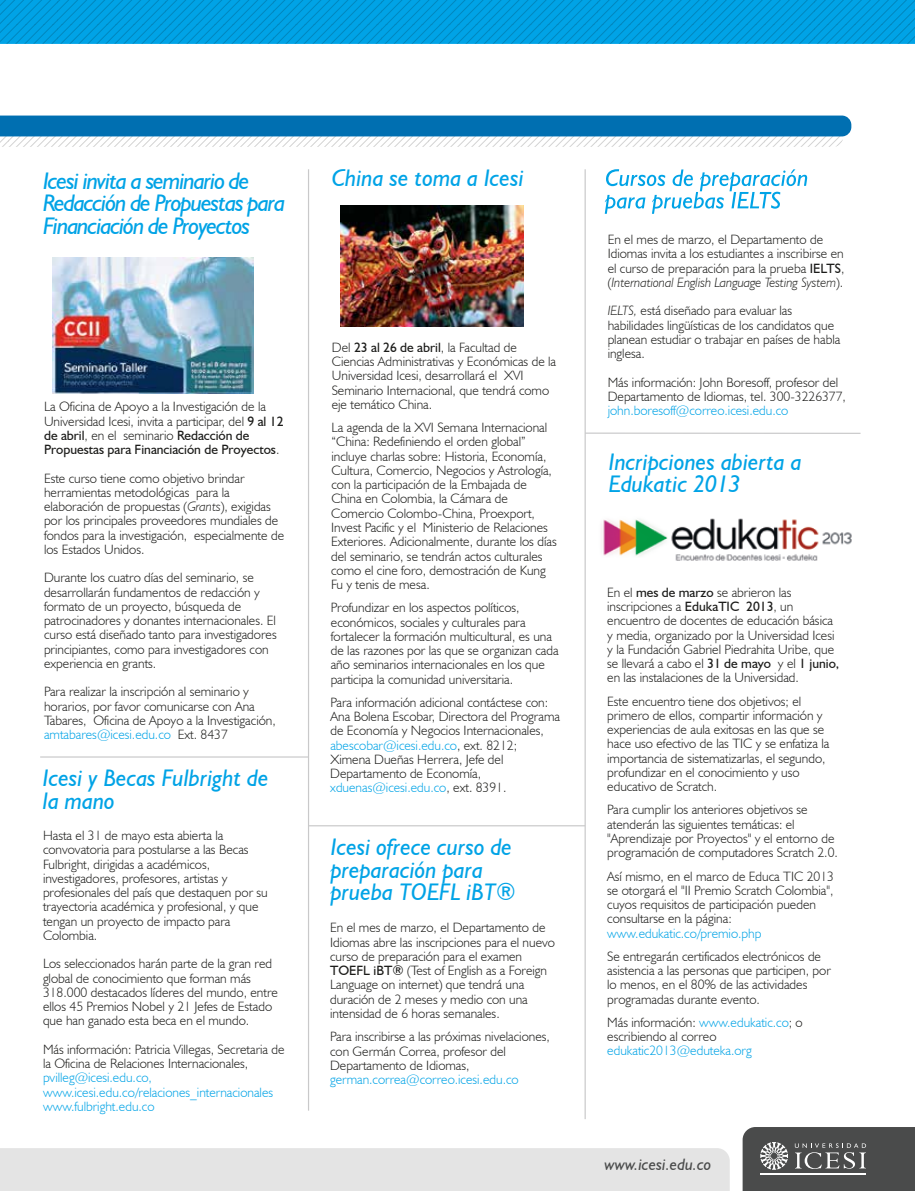
<style>
.page{position:relative;width:915px;height:1191px;background:#fff}
.page>*{position:absolute;margin:0;border:0;box-sizing:border-box;transform-origin:0 0}
.t1{font:italic 24px/22.5px "Humanist 521 BT";color:#00a3e6}
.t2{font:italic 24px/22.5px "Humanist 521 BT";letter-spacing:-.05em;color:#00a3e6}
.t3{font:italic 16.5px "Humanist 521 BT";color:#4a4b4b}
.t4{font:300 13.5px/14.2px "Humanist 521 BT";color:#1c1c1a}
.t5{font:300 13.5px/14.2px "Humanist 521 BT";color:#00a3e6}
.s1{font-weight:400}
.s2{font-style:italic}
.s3{color:#00a3e6}
</style>
<div class="page">
<svg style="left:0;top:0;width:914px;height:44px;background:#009edf"></svg>
<div style="left:0;top:1148px;width:729px;height:43px;background:#e4e4e4"></div>
<svg style="left:742px;top:1127px;width:172px;height:64px;background:#5a5b5b"></svg>
<svg style="left:604px;top:169px;width:202px;height:45px"></svg>
<hr style="left:584px;top:169px;width:1px;height:950px;background:#c9c9ca">
<hr style="left:308px;top:169px;width:1px;height:941px;background:#c9c9ca">
<hr style="left:40px;top:756px;width:268px;height:1px;background:#c9c9ca">
<hr style="left:308px;top:825px;width:277px;height:1px;background:#c9c9ca">
<hr style="left:585px;top:432px;width:275px;height:2px;background:#c9c9ca">
<svg style="left:0;top:116px;width:851px;height:31px"></svg>
<img style="left:340px;top:205px;width:183px;height:122px">
<img style="left:53px;top:258px;width:200px;height:136px">
<img style="left:601px;top:518px;width:251px;height:43px">
<h1 class="t2" style="left:43px;top:169px;width:243px">Icesi invita a seminario de<br>Redacción de Propuestas para<br>Financiación de Proyectos</h1>
<p class="t4" style="left:44px;top:399px;width:241px">La Oficina de Apoyo a la Investigación de la Universidad Icesi, invita a participar, del <span class="s1">9 al 12 de abril</span>, en el seminario <span class="s1">Redacción de Propuestas para Financiación de Proyectos</span>.</p>
<p class="t4" style="left:44px;top:470px;width:241px">Este curso tiene como objetivo brindar herramientas metodológicas para la elaboración de propuestas (<span class="s2">Grants</span>), exigidas por los principales proveedores mundiales de fondos para la investigación, especialmente de los Estados Unidos.</p>
<p class="t4" style="left:44px;top:570px;width:234px">Durante los cuatro días del seminario, se desarrollarán fundamentos de redacción y formato de un proyecto, búsqueda de patrocinadores y donantes internacionales. El curso está diseñado tanto para investigadores principiantes, como para investigadores con experiencia en grants.</p>
<p class="t4" style="left:44px;top:684px;width:233px">Para realizar la inscripción al seminario y horarios, por favor comunicarse con Ana Tabares, Oficina de Apoyo a la Investigación, <span class="s3">amtabares@icesi.edu.co</span> Ext. 8437</p>
<h1 class="t1" style="left:43px;top:766px;width:227px">Icesi y Becas Fulbright de la mano</h1>
<p class="t4" style="left:43px;top:828px;width:226px">Hasta el 31 de mayo esta abierta la convovatoria para postularse a las Becas Fulbright, dirigidas a académicos, investigadores, profesores, artistas y profesionales del país que destaquen por su trayectoria académica y profesional, y que tengan un proyecto de impacto para Colombia.</p>
<p class="t4" style="left:43px;top:956px;width:236px">Los seleccionados harán parte de la gran red global de conocimiento que forman más 318.000 destacados líderes del mundo, entre ellos 45 Premios Nobel y 21 Jefes de Estado que han ganado esta beca en el mundo.</p>
<p class="t4" style="left:43px;top:1042px;width:243px">Más información: Patricia Villegas, Secretaria de la Oficina de Relaciones Internacionales,</p>
<p class="t5" style="left:43px;top:1070px;width:231px">pvilleg@icesi.edu.co, www.icesi.edu.co/relaciones_internacionales www.fulbright.edu.co</p>
<h1 class="t1" style="left:332px;top:166px;width:193px">China se toma a Icesi</h1>
<p class="t4" style="left:331px;top:340px;width:226px">Del <span class="s1">23 al 26 de abril</span>, la Facultad de Ciencias Administrativas y Económicas de la Universidad Icesi, desarrollará el XVI Seminario Internacional, que tendrá como eje temático China.</p>
<p class="t4" style="left:331px;top:420px;width:227px">La agenda de la XVI Semana Internacional “China: Redefiniendo el orden global” incluye charlas sobre: Historia, Economía, Cultura, Comercio, Negocios y Astrología, con la participación de la Embajada de China en Colombia, la Cámara de Comercio Colombo-China, Proexport, Invest Pacific y el Ministerio de Relaciones Exteriores. Adicionalmente, durante los días del seminario, se tendrán actos culturales como el cine foro, demostración de Kung Fu y tenis de mesa.</p>
<p class="t4" style="left:330px;top:600px;width:229px">Profundizar en los aspectos políticos, económicos, sociales y culturales para fortalecer la formación multicultural, es una de las razones por las que se organizan cada año seminarios internacionales en los que participa la comunidad universitaria.</p>
<p class="t4" style="left:330px;top:695px;width:231px">Para información adicional contáctese con:<br>Ana Bolena Escobar, Directora del Programa de Economía y Negocios Internacionales, <span class="s3">abescobar@icesi.edu.co</span>, ext. 8212; Ximena Dueñas Herrera, Jefe del Departamento de Economía, <span class="s3">xduenas@icesi.edu.co</span>, ext. 8391.</p>
<h1 class="t1" style="left:331px;top:835px;width:186px">Icesi ofrece curso de preparación para prueba TOEFL iBT®</h1>
<p class="t4" style="left:330px;top:920px;width:226px">En el mes de marzo, el Departamento de Idiomas abre las inscripciones para el nuevo curso de preparación para el examen <span class="s1">TOEFL iBT®</span> (Test of English as a Foreign Language on internet) que tendrá una duración de 2 meses y medio con una intensidad de 6 horas semanales.</p>
<p class="t4" style="left:330px;top:1029px;width:221px">Para inscribirse a las próximas nivelaciones, con Germán Correa, profesor del<br>Departamento de Idiomas,</p>
<p class="t5" style="left:330px;top:1072px;width:190px">german.correa@correo.icesi.edu.co</p>
<p class="t4" style="left:607px;top:232px;width:238px">En el mes de marzo, el Departamento de Idiomas invita a los estudiantes a inscribirse en el curso de preparación para la prueba <span class="s1">IELTS</span>, (<span class="s2">International English Language Testing System</span>).</p>
<p class="t4" style="left:607px;top:303px;width:234px"><span class="s2">IELTS,</span> está diseñado para evaluar las habilidades lingüísticas de los candidatos que planean estudiar o trabajar en países de habla inglesa.</p>
<p class="t4" style="left:607px;top:375px;width:240px">Más información: John Boresoff, profesor del<br>Departamento de Idiomas, tel. 300-3226377,</p>
<p class="t5" style="left:607px;top:403px;width:182px">john.boresoff@correo.icesi.edu.co</p>
<h1 class="t1" style="left:608px;top:450px;width:194px">Incripciones abierta a<br>Edukatic 2013</h1>
<p class="t4" style="left:607px;top:585px;width:233px">En el <span class="s1">mes de marzo</span> se abrieron las inscripciones a <span class="s1">EdukaTIC 2013</span>, un encuentro de docentes de educación básica y media, organizado por la Universidad Icesi y la Fundación Gabriel Piedrahita Uribe, que se llevará a cabo el <span class="s1">31 de mayo</span> y el <span class="s1">1 junio, </span>en las instalaciones de la Universidad.</p>
<p class="t4" style="left:607px;top:693px;width:223px">Este encuentro tiene dos objetivos; el primero de ellos, compartir información y experiencias de aula exitosas en las que se hace uso efectivo de las TIC y se enfatiza la importancia de sistematizarlas, el segundo, profundizar en el conocimiento y uso educativo de Scratch.</p>
<p class="t4" style="left:607px;top:802px;width:232px">Para cumplir los anteriores objetivos se atenderán las siguientes temáticas: el "Aprendizaje por Proyectos" y el entorno de programación de computadores Scratch 2.0.</p>
<p class="t4" style="left:607px;top:868px;width:228px">Así mismo, en el marco de Educa TIC 2013 se otorgará el "II Premio Scratch Colombia", cuyos requisitos de participación pueden consultarse en la página:</p>
<p class="t5" style="left:607px;top:925px;width:156px">www.edukatic.co/premio.php</p>
<p class="t4" style="left:607px;top:948px;width:225px">Se entregarán certificados electrónicos de asistencia a las personas que participen, por lo menos, en el 80% de las actividades programadas durante evento.</p>
<p class="t4" style="left:607px;top:1014px;width:197px">Más información: <span class="s3">www.edukatic.co</span>; o escribiendo al correo</p>
<p class="t5" style="left:607px;top:1043px;width:146px">edukatic2013@eduteka.org</p>
<p class="t3" style="left:604px;top:1154px;width:108px">www.icesi.edu.co</p>
</div>
